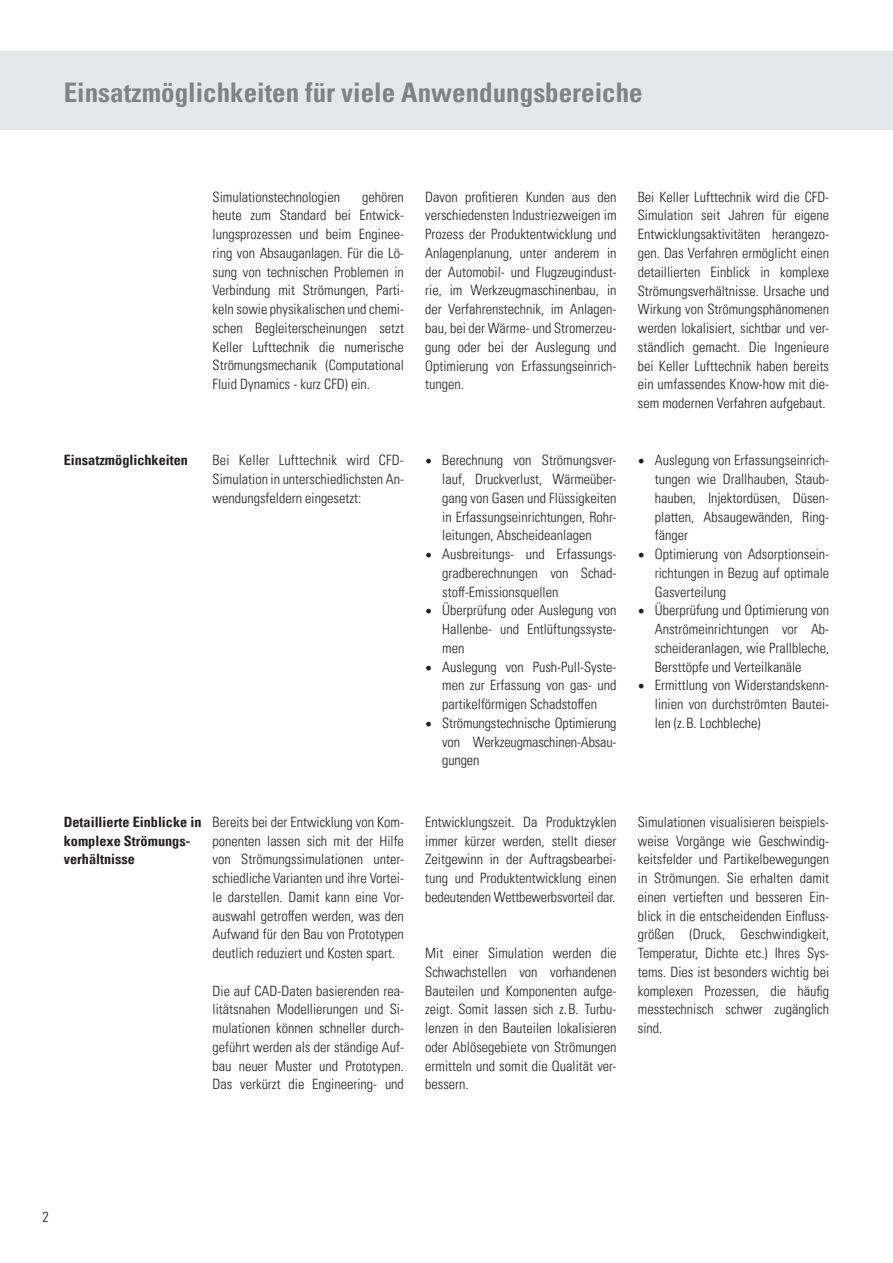
<style>
.page{position:relative;width:893px;height:1263px;background:#fff}
.page>*{position:absolute;margin:0;border:0;box-sizing:border-box;transform-origin:0 0}
.t1{font:700 condensed 27px "Univers LT Pro";color:#808285}
.t2{font:300 condensed 14.25px/18.8px "Univers LT Pro";color:#231f20;text-align:justify}
.t3{font:700 condensed 14.25px/18.8px "Univers LT Pro";color:#231f20}
.s1{font-family:"Minion Pro";font-weight:400;font-stretch:normal;font-size:18px}
</style>
<div class="page">
<div style="left:0;top:51px;width:893px;height:79px;background:#e6e7e9"></div>
<h1 class="t1" style="left:64px;top:76px;width:580px">Einsatzmöglichkeiten für viele Anwendungsbereiche</h1>
<p class="t2" style="left:213px;top:186px;width:193px;text-indent:149px">gehören heute zum Standard bei Entwick&shy;lungsprozessen und beim Enginee&shy;ring von Absauganlagen. Für die Lö&shy;sung von technischen Problemen in Verbindung mit Strömungen, Parti&shy;keln sowie physikalischen und chemi&shy;schen Begleiterscheinungen setzt Keller Lufttechnik die numerische Strömungsmechanik (Computational Fluid Dynamics - kurz CFD) ein.</p>
<p class="t2" style="left:425px;top:187px;width:193px">Davon profitieren Kunden aus den verschiedensten Industriezweigen im Prozess der Produktentwicklung und Anlagenplanung, unter anderem in der Automobil- und Flugzeugindust&shy;rie, im Werkzeugmaschinenbau, in der Verfahrenstechnik, im Anlagen&shy;bau, bei der Wärme- und Stromerzeu&shy;gung oder bei der Auslegung und Optimierung von Erfassungseinrich&shy;tungen.</p>
<p class="t2" style="left:638px;top:187px;width:193px">Bei Keller Lufttechnik wird die CFD-Simulation seit Jahren für eigene Entwicklungsaktivitäten herangezo&shy;gen. Das Verfahren ermöglicht einen detaillierten Einblick in komplexe Strömungsverhältnisse. Ursache und Wirkung von Strömungsphänomenen werden lokalisiert, sichtbar und ver&shy;ständlich gemacht. Die Ingenieure bei Keller Lufttechnik haben bereits ein umfassendes Know-how mit die&shy;sem modernen Verfahren aufgebaut.</p>
<p class="t2" style="left:213px;top:186px;width:129px">Simulationstechnologien</p>
<p class="t3" style="left:64px;top:451px;width:126px">Einsatzmöglichkeiten</p>
<p class="t2" style="left:213px;top:450px;width:193px">Bei Keller Lufttechnik wird CFD-Simulation in unterschiedlichsten An&shy;wendungsfeldern eingesetzt:</p>
<p class="t2" style="left:442px;top:450px;width:176px;text-indent:-17px"><span class="s1">•</span> Berechnung von Strömungsver&shy;lauf, Druckverlust, Wärmeüber&shy;gang von Gasen und Flüssigkeiten in Erfassungseinrichtungen, Rohr&shy;leitungen, Abscheideanlagen</p>
<p class="t2" style="left:442px;top:544px;width:176px;text-indent:-17px"><span class="s1">•</span> Ausbreitungs- und Erfassungs&shy;gradberechnungen von Schad&shy;stoff-Emissionsquellen</p>
<p class="t2" style="left:442px;top:600px;width:176px;text-indent:-17px"><span class="s1">•</span> Überprüfung oder Auslegung von Hallenbe- und Entlüftungssyste&shy;men</p>
<p class="t2" style="left:442px;top:656px;width:176px;text-indent:-17px"><span class="s1">•</span> Auslegung von Push-Pull-Syste&shy;men zur Erfassung von gas- und partikelförmigen Schadstoffen</p>
<p class="t2" style="left:442px;top:713px;width:176px;text-indent:-17px"><span class="s1">•</span> Strömungstechnische Optimierung von Werkzeugmaschinen-Absau&shy;gungen</p>
<p class="t3" style="left:64px;top:812px;width:139px">Detaillierte Einblicke in komplexe Strömungs&shy;verhältnisse</p>
<p class="t2" style="left:213px;top:812px;width:193px">Bereits bei der Entwicklung von Kom&shy;ponenten lassen sich mit der Hilfe von Strömungssimulationen unter&shy;schiedliche Varianten und ihre Vortei&shy;le darstellen. Damit kann eine Vor&shy;auswahl getroffen werden, was den Aufwand für den Bau von Prototypen deutlich reduziert und Kosten spart.</p>
<p class="t2" style="left:213px;top:980px;width:193px">Die auf CAD-Daten basierenden rea&shy;litätsnahen Modellierungen und Si&shy;mulationen können schneller durch&shy;geführt werden als der ständige Auf&shy;bau neuer Muster und Prototypen.<br>Das verkürzt die Engineering- und</p>
<p class="t2" style="left:425px;top:812px;width:193px">Entwicklungszeit. Da Produktzyklen immer kürzer werden, stellt dieser Zeitgewinn in der Auftragsbearbei&shy;tung und Produktentwicklung einen bedeutenden Wettbewerbsvorteil dar.</p>
<p class="t2" style="left:425px;top:943px;width:193px">Mit einer Simulation werden die Schwachstellen von vorhandenen Bauteilen und Komponenten aufge&shy;zeigt. Somit lassen sich z.B. Turbu&shy;lenzen in den Bauteilen lokalisieren oder Ablösegebiete von Strömungen ermitteln und somit die Qualität ver&shy;bessern.</p>
<p class="t2" style="left:655px;top:450px;width:176px;text-indent:-17px"><span class="s1">•</span> Auslegung von Erfassungseinrich&shy;tungen wie Drallhauben, Staub&shy;hauben, Injektordüsen, Düsen&shy;platten, Absaugewänden, Ring&shy;fänger</p>
<p class="t2" style="left:655px;top:544px;width:176px;text-indent:-17px"><span class="s1">•</span> Optimierung von Adsorptionsein&shy;richtungen in Bezug auf optimale Gasverteilung</p>
<p class="t2" style="left:655px;top:600px;width:176px;text-indent:-17px"><span class="s1">•</span> Überprüfung und Optimierung von Anströmeinrichtungen vor Ab&shy;scheideranlagen, wie Prallbleche, Bersttöpfe und Verteilkanäle</p>
<p class="t2" style="left:655px;top:675px;width:176px;text-indent:-17px"><span class="s1">•</span> Ermittlung von Widerstandskenn&shy;linien von durchströmten Bautei&shy;len (z.B. Lochbleche)</p>
<p class="t2" style="left:638px;top:812px;width:193px">Simulationen visualisieren beispiels&shy;weise Vorgänge wie Geschwindig&shy;keitsfelder und Partikelbewegungen in Strömungen. Sie erhalten damit einen vertieften und besseren Ein&shy;blick in die entscheidenden Einfluss&shy;größen (Druck, Geschwindigkeit, Temperatur, Dichte etc.) Ihres Sys&shy;tems. Dies ist besonders wichtig bei komplexen Prozessen, die häufig messtechnisch schwer zugänglich sind.</p>
<p class="t2" style="left:43px;top:1207px;width:8px">2</p>
</div>
